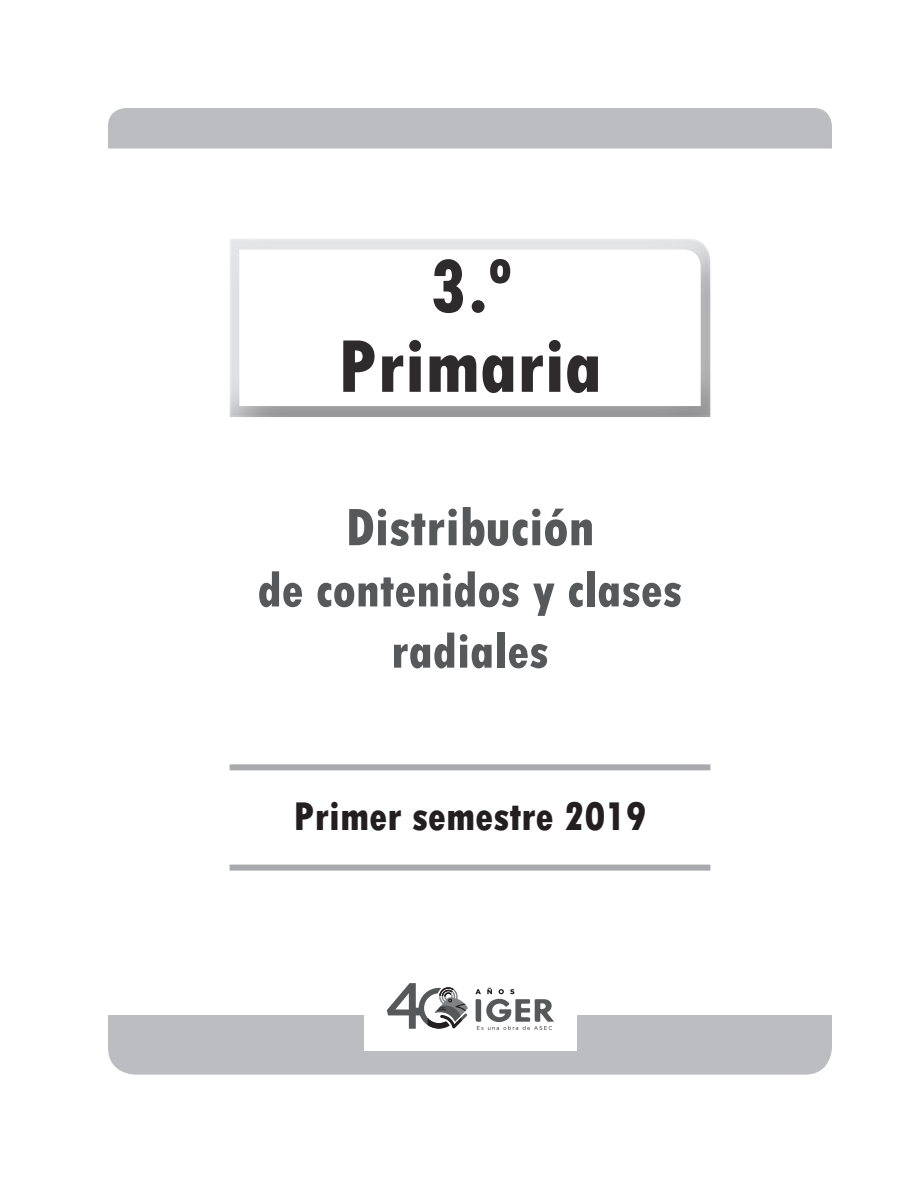
<style>
.page{position:relative;width:913px;height:1183px;background:#fff}
.page>*{position:absolute;margin:0;border:0;box-sizing:border-box;transform-origin:0 0}
.t1{font:800 condensed 78.75px/80.1px "Tw Cen";color:#2e2b2c;text-align:center}
.t2{font:800 condensed 55.5px "Tw Cen";color:#57585a}
.t3{font:800 condensed 51px/61.2px "Tw Cen";color:#57585a;text-align:center}
.t4{font:800 condensed 42px "Tw Cen";color:#231f20}
</style>
<div class="page">
<div style="left:230px;top:764px;width:480px;height:6px;background:#a8a9ad"></div>
<div style="left:230px;top:864px;width:480px;height:6px;background:#a8a9ad"></div>
<svg style="left:108px;top:983px;width:724px;height:91px"></svg>
<div style="left:108px;top:108px;width:724px;height:40px;background:#bcbdc0"></div>
<div style="left:226px;top:237px;width:485px;height:183px;background:#231f20;opacity:.62"></div>
<svg style="left:239px;top:249px;width:461px;height:157px"></svg>
<h1 class="t1" style="left:338px;top:246px;width:266px">3.º<br>Primaria</h1>
<p class="t2" style="left:345px;top:494px;width:251px">Distribución</p>
<p class="t3" style="left:258px;top:559px;width:426px">de contenidos y clases radiales</p>
<p class="t4" style="left:293px;top:792px;width:354px">Primer semestre 2019</p>
</div>
